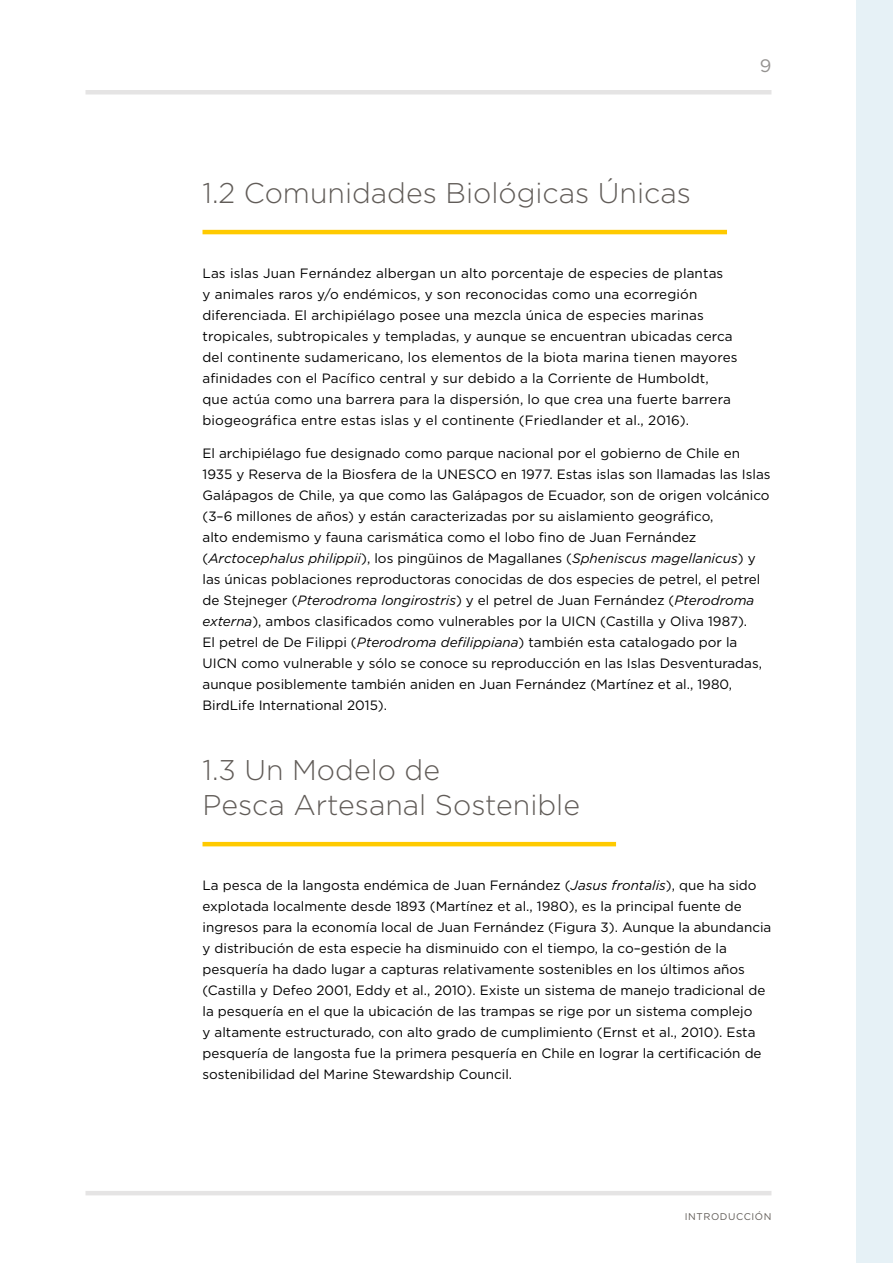
<style>
.page{position:relative;width:893px;height:1263px;background:#fff}
.page>*{position:absolute;margin:0;border:0;box-sizing:border-box;transform-origin:0 0}
.t1{font:300 28.5px/34.5px "Gotham";color:#615c58}
.t2{font:18px "Gotham";color:#949290}
.t3{font:13.5px/21px "Gotham";color:#000}
.t4{font:9.75px "Gotham";letter-spacing:.06em;color:#615c58}
.s1{font-style:italic}
</style>
<div class="page">
<hr style="left:202px;top:230px;width:525px;height:4px;background:#ffca00">
<hr style="left:202px;top:842px;width:414px;height:4px;background:#ffca00">
<div style="left:857px;top:0;width:36px;height:1263px;background:#e6f1f6"></div>
<div style="left:86px;top:90px;width:685px;height:5px;background:#e5e4e4"></div>
<hr style="left:86px;top:1191px;width:685px;height:4px;background:#e5e4e4">
<h1 class="t1" style="left:202px;top:175px;width:490px">1.2 Comunidades Biológicas Únicas</h1>
<h2 class="t2" style="left:760px;top:54px;width:13px">9</h2>
<p class="t3" style="left:202px;top:262px;width:537px">Las islas Juan Fernández albergan un alto porcentaje de especies de plantas<br>y animales raros y/o endémicos, y son reconocidas como una ecorregión diferenciada. El archipiélago posee una mezcla única de especies marinas tropicales, subtropicales y templadas, y aunque se encuentran ubicadas cerca del continente sudamericano, los elementos de la biota marina tienen mayores afinidades con el Pacífico central y sur debido a la Corriente de Humboldt, que actúa como una barrera para la dispersión, lo que crea una fuerte barrera biogeográfica entre estas islas y el continente (Friedlander et al., 2016).</p>
<p class="t3" style="left:202px;top:442px;width:570px">El archipiélago fue designado como parque nacional por el gobierno de Chile en 1935 y Reserva de la Biosfera de la UNESCO en 1977. Estas islas son llamadas las Islas Galápagos de Chile, ya que como las Galápagos de Ecuador, son de origen volcánico (3–6 millones de años) y están caracterizadas por su aislamiento geográfico,<br>alto endemismo y fauna carismática como el lobo fino de Juan Fernández (<span class="s1">Arctocephalus philippii</span>), los pingüinos de Magallanes (<span class="s1">Spheniscus magellanicus</span>) y las únicas poblaciones reproductoras conocidas de dos especies de petrel, el petrel de Stejneger (<span class="s1">Pterodroma longirostris</span>) y el petrel de Juan Fernández (<span class="s1">Pterodroma externa</span>), ambos clasificados como vulnerables por la UICN (Castilla y Oliva 1987).<br>El petrel de De Filippi (<span class="s1">Pterodroma defilippiana</span>) también esta catalogado por la UICN como vulnerable y sólo se conoce su reproducción en las Islas Desventuradas, aunque posiblemente también aniden en Juan Fernández (Martínez et al., 1980, BirdLife International 2015).</p>
<h1 class="t1" style="left:202px;top:752px;width:379px">1.3 Un Modelo de<br>Pesca Artesanal Sostenible</h1>
<p class="t3" style="left:202px;top:874px;width:570px">La pesca de la langosta endémica de Juan Fernández (<span class="s1">Jasus frontalis</span>), que ha sido explotada localmente desde 1893 (Martínez et al., 1980), es la principal fuente de ingresos para la economía local de Juan Fernández (Figura 3). Aunque la abundancia y distribución de esta especie ha disminuido con el tiempo, la co–gestión de la pesquería ha dado lugar a capturas relativamente sostenibles en los últimos años (Castilla y Defeo 2001, Eddy et al., 2010). Existe un sistema de manejo tradicional de la pesquería en el que la ubicación de las trampas se rige por un sistema complejo<br>y altamente estructurado, con alto grado de cumplimiento (Ernst et al., 2010). Esta pesquería de langosta fue la primera pesquería en Chile en lograr la certificación de sostenibilidad del Marine Stewardship Council.</p>
<p class="t4" style="left:685px;top:1210px;width:88px">INTRODUCCIÓN</p>
</div>
